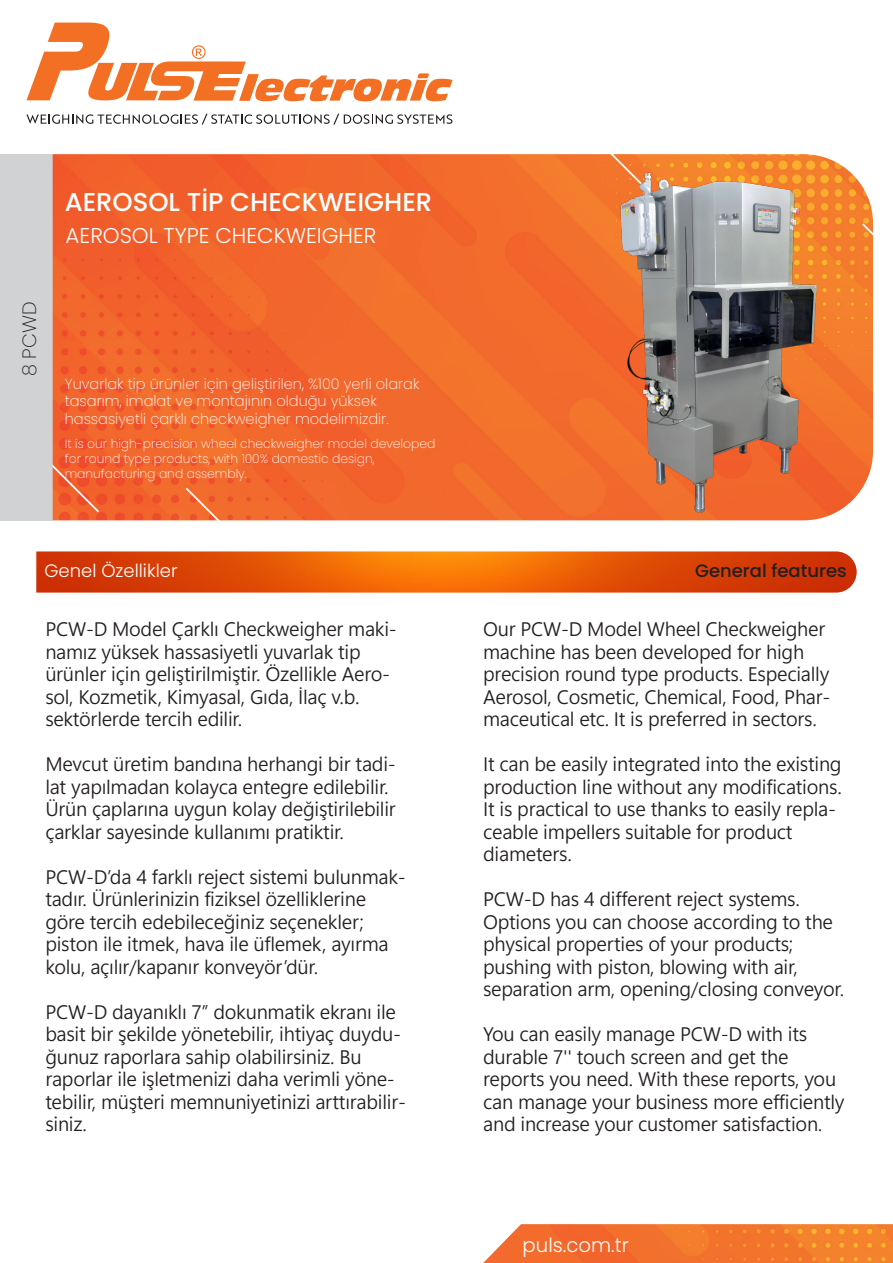
<style>
.page{position:relative;width:893px;height:1263px;background:#fff}
.page>*{position:absolute;margin:0;border:0;box-sizing:border-box;transform-origin:0 0}
.t1{font:500 25.8px "Poppins";color:#fff}
.t2{font:300 21.3px "Poppins";color:#fff}
.t3{font:300 19.65px "Poppins";color:#fff}
.t4{font:19.5px/22.5px "Segoe UI Variable";letter-spacing:-.015em;color:#231f20}
.t5{font:200 19.35px "Poppins";color:#231f20}
.t6{font:300 18px "Poppins";color:#fff}
.t7{font:500 18px "Poppins";color:#231f20}
.t8{font:200 14.55px/17.5px "Poppins";color:#fff}
.t9{font:200 12.3px/14.7px "Poppins";color:#fff}
</style>
<div class="page">
<img style="left:36px;top:551px;width:821px;height:42px">
<div style="left:0;top:154px;width:53px;height:366px;background:#d1d2d4"></div>
<img style="left:53px;top:154px;width:820px;height:366px">
<img style="left:483px;top:1224px;width:410px;height:39px">
<svg style="left:27px;top:23px;width:426px;height:78px"></svg>
<svg style="left:26px;top:114px;width:426px;height:11px"></svg>
<img style="left:621px;top:172px;width:195px;height:340px">
<p class="t5" style="left:18px;top:376px;width:76px;rotate:-90deg">8 PCWD</p>
<h1 class="t1" style="left:65px;top:187px;width:369px">AEROSOL TİP CHECKWEIGHER</h1>
<p class="t2" style="left:66px;top:223px;width:312px">AEROSOL TYPE CHECKWEIGHER</p>
<p class="t8" style="left:65px;top:375px;width:356px">Yuvarlak tip ürünler için geliştirilen, %100 yerli olarak tasarım, imalat ve montajının olduğu yüksek hassasiyetli çarklı checkweigher modelimizdir.</p>
<p class="t9" style="left:65px;top:436px;width:372px">It is our high-precision wheel checkweigher model developed for round type products, with 100% domestic design, manufacturing and assembly.</p>
<p class="t6" style="left:44px;top:560px;width:135px">Genel Özellikler</p>
<p class="t7" style="left:695px;top:561px;width:153px">General features</p>
<p class="t4" style="left:45px;top:617px;width:353px">PCW-D Model Çarklı Checkweigher maki&shy;namız yüksek hassasiyetli yuvarlak tip ürünler için geliştirilmiştir. Özellikle Aero&shy;sol, Kozmetik, Kimyasal, Gıda, İlaç v.b. sektörlerde tercih edilir.</p>
<p class="t4" style="left:45px;top:752px;width:352px">Mevcut üretim bandına herhangi bir tadi&shy;lat yapılmadan kolayca entegre edilebilir.<br>Ürün çaplarına uygun kolay değiştirilebilir çarklar sayesinde kullanımı pratiktir.</p>
<p class="t4" style="left:45px;top:865px;width:362px">PCW-D’da 4 farklı reject sistemi bulunmak&shy;tadır. Ürünlerinizin fiziksel özelliklerine göre tercih edebileceğiniz seçenekler; piston ile itmek, hava ile üflemek, ayırma kolu, açılır/kapanır konveyör’dür.</p>
<p class="t4" style="left:45px;top:1000px;width:362px">PCW-D dayanıklı 7’’ dokunmatik ekranı ile basit bir şekilde yönetebilir, ihtiyaç duydu&shy;ğunuz raporlara sahip olabilirsiniz. Bu raporlar ile işletmenizi daha verimli yöne&shy;tebilir, müşteri memnuniyetinizi arttırabilir&shy;siniz.</p>
<p class="t4" style="left:483px;top:617px;width:349px">Our PCW-D Model Wheel Checkweigher machine has been developed for high precision round type products. Especially Aerosol, Cosmetic, Chemical, Food, Phar&shy;maceutical etc. It is preferred in sectors.</p>
<p class="t4" style="left:483px;top:753px;width:360px">It can be easily integrated into the existing production line without any modifications.<br>It is practical to use thanks to easily repla&shy;ceable impellers suitable for product diameters.</p>
<p class="t4" style="left:483px;top:888px;width:362px">PCW-D has 4 different reject systems.<br>Options you can choose according to the physical properties of your products; pushing with piston, blowing with air, separation arm, opening/closing conveyor.</p>
<p class="t4" style="left:483px;top:1023px;width:363px">You can easily manage PCW-D with its durable 7'' touch screen and get the reports you need. With these reports, you can manage your business more efficiently and increase your customer satisfaction.</p>
<p class="t3" style="left:523px;top:1234px;width:108px">puls.com.tr</p>
</div>
